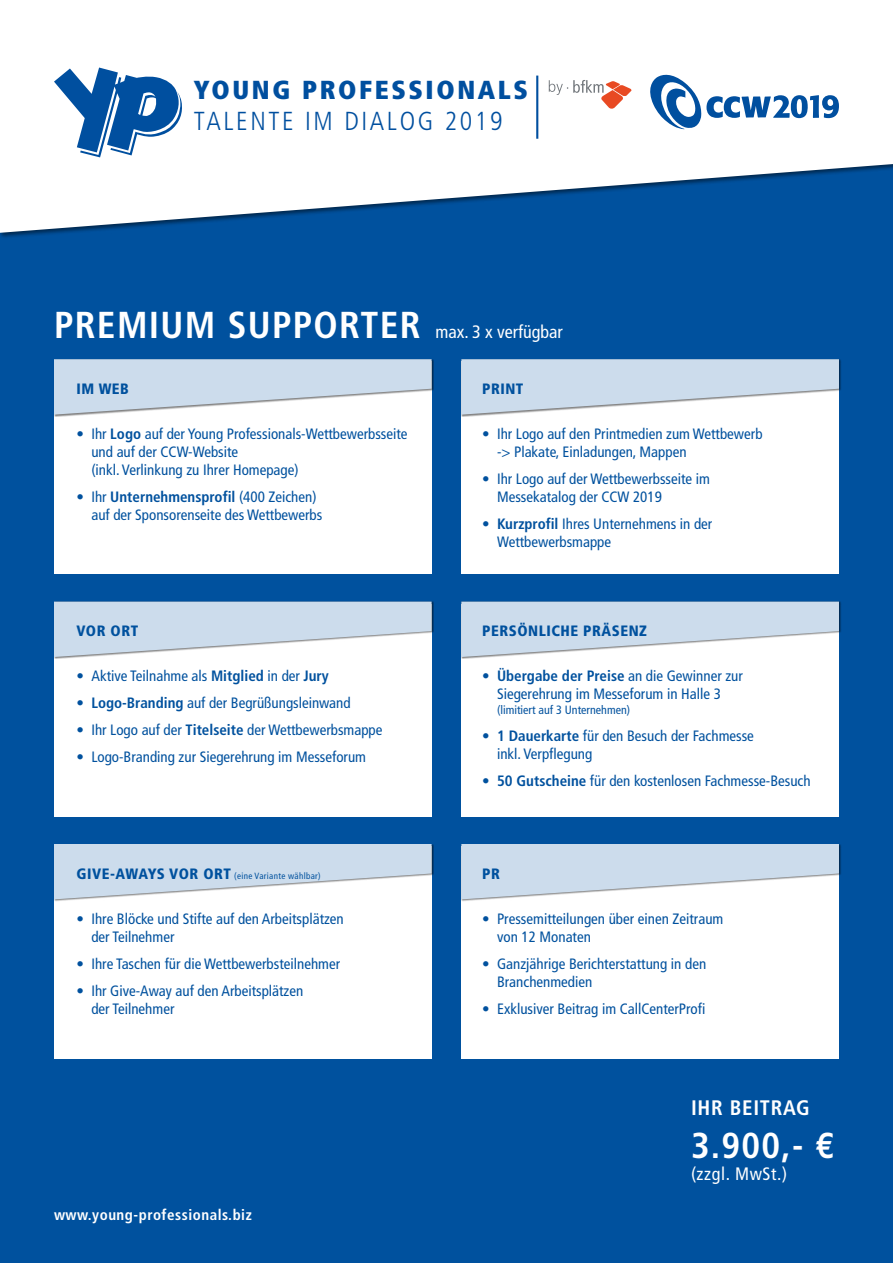
<style>
.page{position:relative;width:893px;height:1263px;background:#00519e}
.page>*{position:absolute;margin:0;border:0;box-sizing:border-box;transform-origin:0 0}
.t1{font:700 condensed 37.5px "Frutiger";letter-spacing:.035em;color:#fff}
.t2{font:700 condensed 36px "Frutiger";color:#fff}
.t3{font:300 condensed 26.1px "Frutiger";letter-spacing:.1em;color:#004f9f}
.t4{font:900 condensed 26.1px "Frutiger";letter-spacing:.1em;color:#004f9f}
.t5{font:700 condensed 21px "Frutiger";letter-spacing:.035em;color:#fff}
.t6{font:condensed 18px "Frutiger";letter-spacing:.035em;color:#fff}
.t7{font:condensed 15px/18px "Frutiger";color:#00519e}
.t8{font:900 condensed 15px "Frutiger";letter-spacing:.035em;color:#00519e}
.t9{font:700 condensed 15px "Frutiger";letter-spacing:.035em;color:#fff}
.t10{font:condensed 12px "Frutiger";color:#00519e}
.t11{font:condensed 9px "Frutiger";letter-spacing:.035em;color:#00519e}
.s1{font-weight:400;font-size:18px}
.s2{font-weight:700}
.s3{font-weight:900;font-size:15px}
</style>
<div class="page">
<svg style="left:0;top:0;width:893px;height:233px;background:#d4e1ed"></svg>
<div style="left:54px;top:361px;width:378px;height:213px;background:#fff"></div>
<div style="left:54px;top:604px;width:378px;height:212px;background:#fff"></div>
<div style="left:54px;top:846px;width:378px;height:213px;background:#fff"></div>
<div style="left:461px;top:361px;width:378px;height:213px;background:#fff"></div>
<div style="left:461px;top:604px;width:378px;height:212px;background:#fff"></div>
<div style="left:461px;top:846px;width:378px;height:213px;background:#fff"></div>
<div style="left:54px;top:359px;width:380px;height:58px;background:#000;opacity:.5"></div>
<svg style="left:54px;top:359px;width:378px;height:56px"></svg>
<div style="left:54px;top:601px;width:380px;height:58px;background:#000;opacity:.5"></div>
<svg style="left:54px;top:602px;width:378px;height:55px"></svg>
<div style="left:54px;top:844px;width:380px;height:58px;background:#000;opacity:.5"></div>
<svg style="left:54px;top:844px;width:378px;height:55px"></svg>
<div style="left:461px;top:359px;width:380px;height:58px;background:#000;opacity:.5"></div>
<svg style="left:461px;top:359px;width:378px;height:56px"></svg>
<div style="left:461px;top:601px;width:380px;height:58px;background:#000;opacity:.5"></div>
<svg style="left:461px;top:602px;width:378px;height:55px"></svg>
<div style="left:461px;top:844px;width:380px;height:58px;background:#000;opacity:.5"></div>
<svg style="left:461px;top:844px;width:378px;height:55px"></svg>
<hr style="left:536px;top:76px;width:2px;height:63px;background:#004f9f">
<svg style="left:54px;top:68px;width:129px;height:89px"></svg>
<svg style="left:549px;top:80px;width:82px;height:29px;background:#f0d4ce"></svg>
<svg style="left:650px;top:75px;width:189px;height:54px"></svg>
<h3 class="t4" style="left:194px;top:74px;width:335px">YOUNG PROFESSIONALS</h3>
<h3 class="t3" style="left:194px;top:106px;width:310px">TALENTE IM DIALOG 2019</h3>
<h1 class="t1" style="left:54px;top:303px;width:510px">PREMIUM SUPPORTER <span class="s1">max. 3 x verfügbar</span></h1>
<p class="t8" style="left:77px;top:380px;width:54px">IM WEB</p>
<p class="t7" style="left:91px;top:425px;width:318px;text-indent:-15px">• Ihr <span class="s2">Logo</span> auf der Young Professionals-Wettbewerbsseite und auf der CCW-Website<br>(inkl. Verlinkung zu Ihrer Homepage)</p>
<p class="t7" style="left:91px;top:488px;width:232px;text-indent:-15px">• Ihr <span class="s2">Unternehmensprofil</span> (400 Zeichen) auf der Sponsorenseite des Wettbewerbs</p>
<p class="t8" style="left:77px;top:622px;width:63px">VOR ORT</p>
<p class="t7" style="left:77px;top:667px;width:254px">• Aktive Teilnahme als <span class="s2">Mitglied</span> in der <span class="s2">Jury</span></p>
<p class="t7" style="left:77px;top:694px;width:276px">• <span class="s2">Logo-Branding</span> auf der Begrüßungsleinwand</p>
<p class="t7" style="left:77px;top:721px;width:307px">• Ihr Logo auf der <span class="s2">Titelseite</span> der Wettbewerbsmappe</p>
<p class="t7" style="left:77px;top:748px;width:291px">• Logo-Branding zur Siegerehrung im Messeforum</p>
<p class="t11" style="left:77px;top:870px;width:246px"><span class="s3">GIVE-AWAYS VOR ORT</span> (eine Variante wählbar)</p>
<p class="t7" style="left:91px;top:910px;width:254px;text-indent:-15px">• Ihre Blöcke und Stifte auf den Arbeitsplätzen der Teilnehmer</p>
<p class="t7" style="left:77px;top:955px;width:265px">• Ihre Taschen für die Wettbewerbsteilnehmer</p>
<p class="t7" style="left:91px;top:982px;width:213px;text-indent:-15px">• Ihr Give-Away auf den Arbeitsplätzen der Teilnehmer</p>
<p class="t9" style="left:54px;top:1206px;width:199px">www.young-professionals.biz</p>
<p class="t8" style="left:482px;top:380px;width:43px">PRINT</p>
<p class="t7" style="left:497px;top:425px;width:267px;text-indent:-15px">• Ihr Logo auf den Printmedien zum Wettbewerb -&gt; Plakate, Einladungen, Mappen</p>
<p class="t7" style="left:497px;top:470px;width:214px;text-indent:-15px">• Ihr Logo auf der Wettbewerbsseite im<br>Messekatalog der CCW 2019</p>
<p class="t7" style="left:497px;top:515px;width:217px;text-indent:-15px">• <span class="s2">Kurzprofil</span> Ihres Unternehmens in der<br>Wettbewerbsmappe</p>
<p class="t8" style="left:482px;top:622px;width:166px">PERSÖNLICHE PRÄSENZ</p>
<p class="t7" style="left:482px;top:667px;width:262px;text-align:center">• <span class="s2">Übergabe der Preise</span> an die Gewinner zur<br>Siegerehrung im Messeforum in Halle 3</p>
<p class="t10" style="left:497px;top:703px;width:135px">(limitiert auf 3 Unternehmen)</p>
<p class="t7" style="left:497px;top:727px;width:258px;text-indent:-15px">• <span class="s2">1 Dauerkarte</span> für den Besuch der Fachmesse inkl. Verpflegung</p>
<p class="t7" style="left:482px;top:772px;width:330px">• <span class="s2">50 Gutscheine</span> für den kostenlosen Fachmesse-Besuch</p>
<p class="t8" style="left:482px;top:864px;width:19px">PR</p>
<p class="t7" style="left:497px;top:910px;width:228px;text-indent:-15px">• Pressemitteilungen über einen Zeitraum von 12 Monaten</p>
<p class="t7" style="left:497px;top:955px;width:211px;text-indent:-15px">• Ganzjährige Berichterstattung in den<br>Branchenmedien</p>
<p class="t7" style="left:482px;top:1000px;width:225px">• Exklusiver Beitrag im CallCenterProfi</p>
<h3 class="t5" style="left:691px;top:1095px;width:120px">IHR BEITRAG</h3>
<h2 class="t2" style="left:691px;top:1124px;width:145px">3.900,- €</h2>
<p class="t6" style="left:691px;top:1163px;width:98px">(zzgl. MwSt.)</p>
</div>
